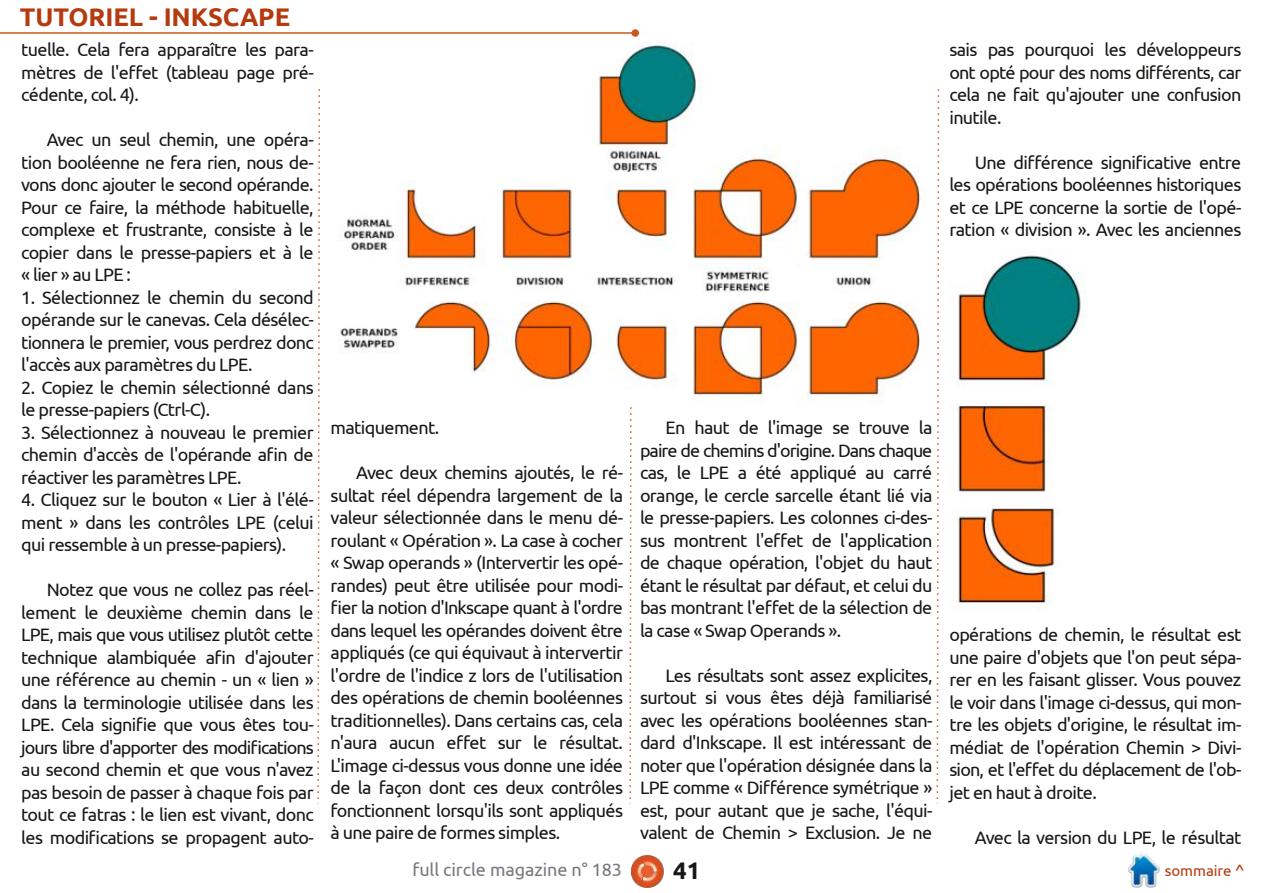
<style>
.page{position:relative;width:1263px;height:893px;background:#fff}
.page>*{position:absolute;margin:0;border:0;box-sizing:border-box;transform-origin:0 0}
.t1{font:700 25.5px "Ubuntu";letter-spacing:-.005em;color:#b53a10}
.t2{font:700 24px "Ubuntu";color:#181715}
.t3{font:18px/22.5px "Ubuntu";letter-spacing:-.035em;color:#181715;text-align:justify}
.t4{font:18px "Ubuntu";letter-spacing:-.005em;color:#79797f}
.t5{font:15px "Ubuntu";letter-spacing:-.005em;color:#b53a10}
.s1{font-size:16.5px}
</style>
<div class="page">
<img style="left:631px;top:855px;width:33px;height:33px">
<img style="left:1128px;top:855px;width:32px;height:32px">
<hr style="left:0;top:32px;width:635px;height:2px;background:#cd581e">
<div style="left:631px;top:29px;width:8px;height:8px;background:#cd581e;border-radius:50%"></div>
<svg style="left:629px;top:407px;width:3px;height:397px"></svg>
<svg style="left:317px;top:89px;width:3px;height:715px"></svg>
<svg style="left:936px;top:89px;width:4px;height:715px"></svg>
<img style="left:340px;top:43px;width:580px;height:363px">
<img style="left:948px;top:248px;width:133px;height:364px">
<h1 class="t1" style="left:20px;top:2px;width:272px">TUTORIEL - INKSCAPE</h1>
<p class="t3" style="left:21px;top:38px;width:294px">tuelle. Cela fera apparaître les para&shy;mètres de l'effet (tableau page pré&shy;cédente, col. 4).</p>
<p class="t3" style="left:21px;top:128px;width:294px;text-indent:26px">Avec un seul chemin, une opéra&shy;tion booléenne ne fera rien, nous de&shy;vons donc ajouter le second opérande.<br>Pour ce faire, la méthode habituelle, complexe et frustrante, consiste à le copier dans le presse-papiers et à le « lier » au LPE :</p>
<p class="t3" style="left:21px;top:286px;width:294px">1. Sélectionnez le chemin du second opérande sur le canevas. Cela désélec&shy;tionnera le premier, vous perdrez donc l'accès aux paramètres du LPE.</p>
<p class="t3" style="left:21px;top:376px;width:294px">2. Copiez le chemin sélectionné dans le presse-papiers (Ctrl-C).</p>
<p class="t3" style="left:21px;top:421px;width:294px">3. Sélectionnez à nouveau le premier chemin d'accès de l'opérande afin de réactiver les paramètres LPE.</p>
<p class="t3" style="left:21px;top:488px;width:294px">4. Cliquez sur le bouton « Lier à l'élé&shy;ment » dans les contrôles LPE (celui qui ressemble à un presse-papiers).</p>
<p class="t3" style="left:21px;top:578px;width:294px;text-indent:26px">Notez que vous ne collez pas réel&shy;lement le deuxième chemin dans le LPE, mais que vous utilisez plutôt cette technique alambiquée afin d'ajouter une référence au chemin - un « lien » dans la terminologie utilisée dans les LPE. Cela signifie que vous êtes tou&shy;jours libre d'apporter des modifications au second chemin et que vous n'avez pas besoin de passer à chaque fois par tout ce fatras : le lien est vivant, donc les modifications se propagent auto-</p>
<p class="t3" style="left:949px;top:38px;width:294px">sais pas pourquoi les développeurs ont opté pour des noms différents, car cela ne fait qu'ajouter une confusion inutile.</p>
<p class="t3" style="left:949px;top:151px;width:294px;text-indent:26px">Une différence significative entre les opérations booléennes historiques et ce LPE concerne la sortie de l'opé&shy;ration « division ». Avec les anciennes</p>
<p class="t3" style="left:331px;top:416px;width:110px">matiquement.</p>
<p class="t3" style="left:331px;top:461px;width:294px;text-indent:26px">Avec deux chemins ajoutés, le ré&shy;sultat réel dépendra largement de la valeur sélectionnée dans le menu dé&shy;roulant « Opération ». La case à cocher « Swap operands » (Intervertir les opé&shy;randes) peut être utilisée pour modi&shy;fier la notion d'Inkscape quant à l'ordre dans lequel les opérandes doivent être appliqués (ce qui équivaut à intervertir l'ordre de l'indice z lors de l'utilisation des opérations de chemin booléennes traditionnelles). Dans certains cas, cela n'aura aucun effet sur le résultat.<br>L'image ci-dessus vous donne une idée de la façon dont ces deux contrôles fonctionnent lorsqu'ils sont appliqués à une paire de formes simples.</p>
<p class="t3" style="left:640px;top:416px;width:294px;text-indent:26px">En haut de l'image se trouve la paire de chemins d'origine. Dans chaque cas, le LPE a été appliqué au carré orange, le cercle sarcelle étant lié via le presse-papiers. Les colonnes ci-des&shy;sus montrent l'effet de l'application de chaque opération, l'objet du haut étant le résultat par défaut, et celui du bas montrant l'effet de la sélection de la case « Swap Operands ».</p>
<p class="t3" style="left:640px;top:664px;width:294px;text-indent:26px">Les résultats sont assez explicites, surtout si vous êtes déjà familiarisé avec les opérations booléennes stan&shy;dard d'Inkscape. Il est intéressant de noter que l'opération désignée dans la LPE comme « Différence symétrique » est, pour autant que je sache, l'équi&shy;valent de Chemin &gt; Exclusion. Je ne</p>
<p class="t3" style="left:949px;top:623px;width:294px">opérations de chemin, le résultat est une paire d'objets que l'on peut sépa&shy;rer en les faisant glisser. Vous pouvez le voir dans l'image ci-dessus, qui mon&shy;tre les objets d'origine, le résultat im&shy;médiat de l'opération Chemin &gt; Divi&shy;sion, et l'effet du déplacement de l'ob&shy;jet en haut à droite.</p>
<p class="t3" style="left:975px;top:826px;width:268px">Avec la version du LPE, le résultat</p>
<p class="t4" style="left:412px;top:859px;width:211px">full circle magazine n° 183</p>
<h2 class="t2" style="left:673px;top:857px;width:29px">41</h2>
<p class="t5" style="left:1165px;top:862px;width:81px">sommaire <span class="s1">^</span></p>
</div>
